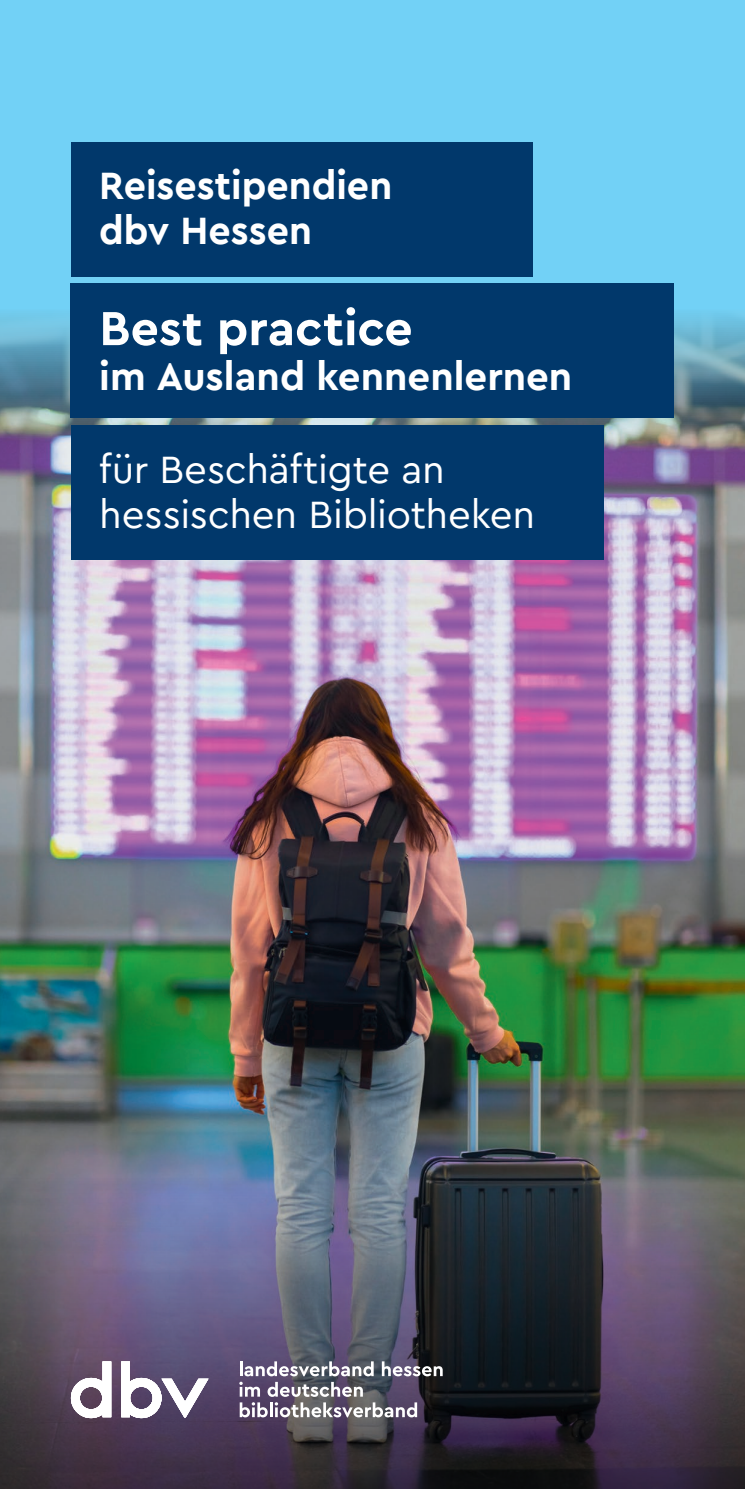
<style>
.page{position:relative;width:745px;height:1489px;background:#fff}
.page>*{position:absolute;margin:0;border:0;box-sizing:border-box;transform-origin:0 0}
.t1{font:700 50px "Cera Pro";color:#fff}
.t2{font:700 40px/45px "Cera Pro";color:#fff}
.t3{font:40px/45px "Cera Pro";letter-spacing:-.005em;color:#fff}
</style>
<div class="page">
<div style="left:0;top:0;width:744px;height:1488px;background:#72d1f6"></div>
<img style="left:0;top:309px;width:744px;height:867px">
<svg style="left:0;top:1176px;width:744px;height:312px;background:#4b475b"></svg>
<div style="left:71px;top:142px;width:460px;height:134px;background:#01386b"></div>
<div style="left:71px;top:425px;width:531px;height:135px;background:#01386b"></div>
<svg style="left:121px;top:1361px;width:87px;height:56px;background:#978ea4"></svg>
<svg style="left:71px;top:1361px;width:40px;height:56px;background:#b3a8b3"></svg>
<svg style="left:239px;top:1361px;width:203px;height:56px;background:#787482"></svg>
<div style="left:71px;top:283px;width:602px;height:135px;background:#01386b"></div>
<p class="t2" style="left:99px;top:162px;width:294px">Reisestipendien dbv Hessen</p>
<p class="t1" style="left:99px;top:295px;width:315px">Best practice</p>
<p class="t2" style="left:99px;top:352px;width:474px">im Ausland kennenlernen</p>
<p class="t3" style="left:99px;top:445px;width:437px">für Beschäftigte an hessischen Bibliotheken</p>
</div>
